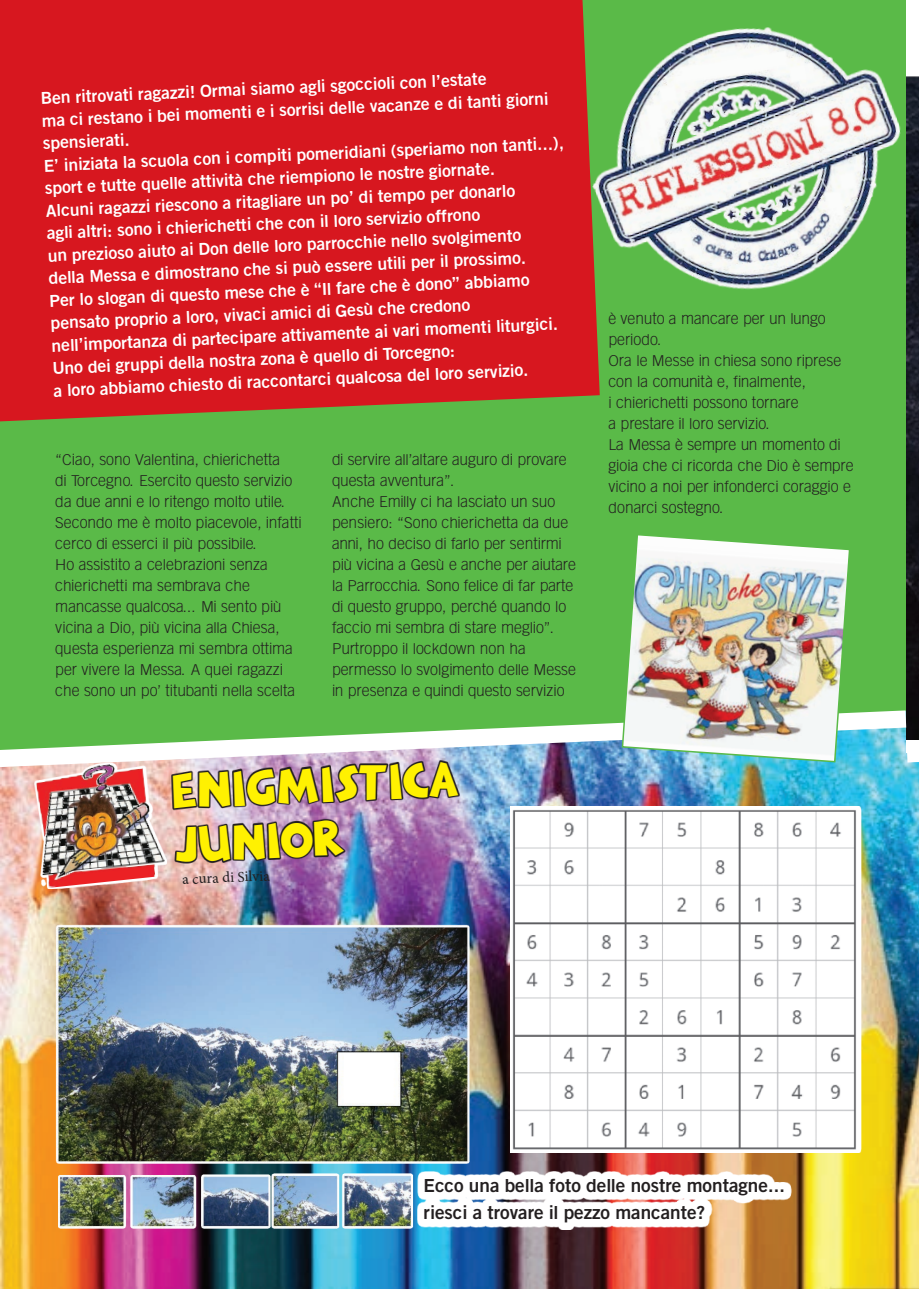
<style>
.page{position:relative;width:919px;height:1289px;background:#fff}
.page>*{position:absolute;margin:0;border:0;box-sizing:border-box;transform-origin:0 0}
.t1{font:45px/53.4px "THE MINION Regular";color:#fff101}
.t2{font:700 18px/27px "Goethe Gothic";color:#231f20}
.t3{font:700 16.5px/22.5px "Goethe Gothic";color:#fff}
.t4{font:15px/21px "Goethe Gothic";color:#231f20}
.t5{font:15px "Minion Pro";color:#231f20}
</style>
<div class="page">
<img style="left:0;top:762px;width:918px;height:526px">
<div style="left:0;top:0;width:906px;height:710px;background:#5aba48"></div>
<div style="left:0;top:0;width:599px;height:421px;background:#d7171f"></div>
<img style="left:906px;top:334px;width:12px;height:405px">
<svg style="left:906px;top:753px;width:2px;height:9px"></svg>
<svg style="left:0;top:710px;width:906px;height:57px"></svg>
<img style="left:571px;top:2px;width:347px;height:332px">
<img style="left:171px;top:760px;width:289px;height:103px">
<svg style="left:487px;top:1171px;width:304px;height:59px"></svg>
<img style="left:32px;top:759px;width:134px;height:129px">
<img style="left:621px;top:533px;width:230px;height:230px">
<img style="left:49px;top:918px;width:438px;height:316px">
<img style="left:510px;top:806px;width:353px;height:346px">
<p class="t3" style="left:40px;top:85px;width:509px;line-height:22px;rotate:-2deg">Ben ritrovati ragazzi! Ormai siamo agli sgoccioli con l’estate<br>ma ci restano i bei momenti e i sorrisi delle vacanze e di tanti giorni</p>
<p class="t3" style="left:42px;top:132px;width:522px;line-height:20.5px;rotate:-2deg">spensierati.<br>E’ iniziata la scuola con i compiti pomeridiani (speriamo non tanti...),</p>
<p class="t3" style="left:44px;top:175px;width:509px;rotate:-2deg">sport e tutte quelle attività che riempiono le nostre giornate.<br>Alcuni ragazzi riescono a ritagliare un po’ di tempo per donarlo<br>agli altri: sono i chierichetti che con il loro servizio offrono<br>un prezioso aiuto ai Don delle loro parrocchie nello svolgimento della Messa e dimostrano che si può essere utili per il prossimo.<br>Per lo slogan di questo mese che è “Il fare che è dono” abbiamo pensato proprio a loro, vivaci amici di Gesù che credono nell’importanza di partecipare attivamente ai vari momenti liturgici.<br>Uno dei gruppi della nostra zona è quello di Torcegno:<br>a loro abbiamo chiesto di raccontarci qualcosa del loro servizio.</p>
<p class="t4" style="left:55px;top:449px;width:248px">“Ciao, sono Valentina, chierichetta<br>di Torcegno. Esercito questo servizio da due anni e lo ritengo molto utile.<br>Secondo me è molto piacevole, infatti cerco di esserci il più possibile.<br>Ho assistito a celebrazioni senza chierichetti ma sembrava che mancasse qualcosa... Mi sento più vicina a Dio, più vicina alla Chiesa, questa esperienza mi sembra ottima per vivere la Messa. A quei ragazzi che sono un po’ titubanti nella scelta</p>
<p class="t4" style="left:332px;top:449px;width:245px">di servire all’altare auguro di provare questa avventura”.<br>Anche Emilly ci ha lasciato un suo pensiero: “Sono chierichetta da due anni, ho deciso di farlo per sentirmi più vicina a Gesù e anche per aiutare la Parrocchia. Sono felice di far parte di questo gruppo, perché quando lo faccio mi sembra di stare meglio”.<br>Purtroppo il lockdown non ha permesso lo svolgimento delle Messe in presenza e quindi questo servizio</p>
<h1 class="t1" style="left:170px;top:768px;width:289px;rotate:-3deg">enigmistica junior</h1>
<p class="t5" style="left:182px;top:869px;width:89px;rotate:-3deg">a cura di Silvia</p>
<p class="t4" style="left:608px;top:308px;width:247px">è venuto a mancare per un lungo periodo.<br>Ora le Messe in chiesa sono riprese con la comunità e, finalmente,<br>i chierichetti possono tornare<br>a prestare il loro servizio.<br>La Messa è sempre un momento di gioia che ci ricorda che Dio è sempre vicino a noi per infonderci coraggio e donarci sostegno.</p>
<p class="t2" style="left:423px;top:1171px;width:363px">Ecco una bella foto delle nostre montagne... riesci a trovare il pezzo mancante?</p>
</div>
